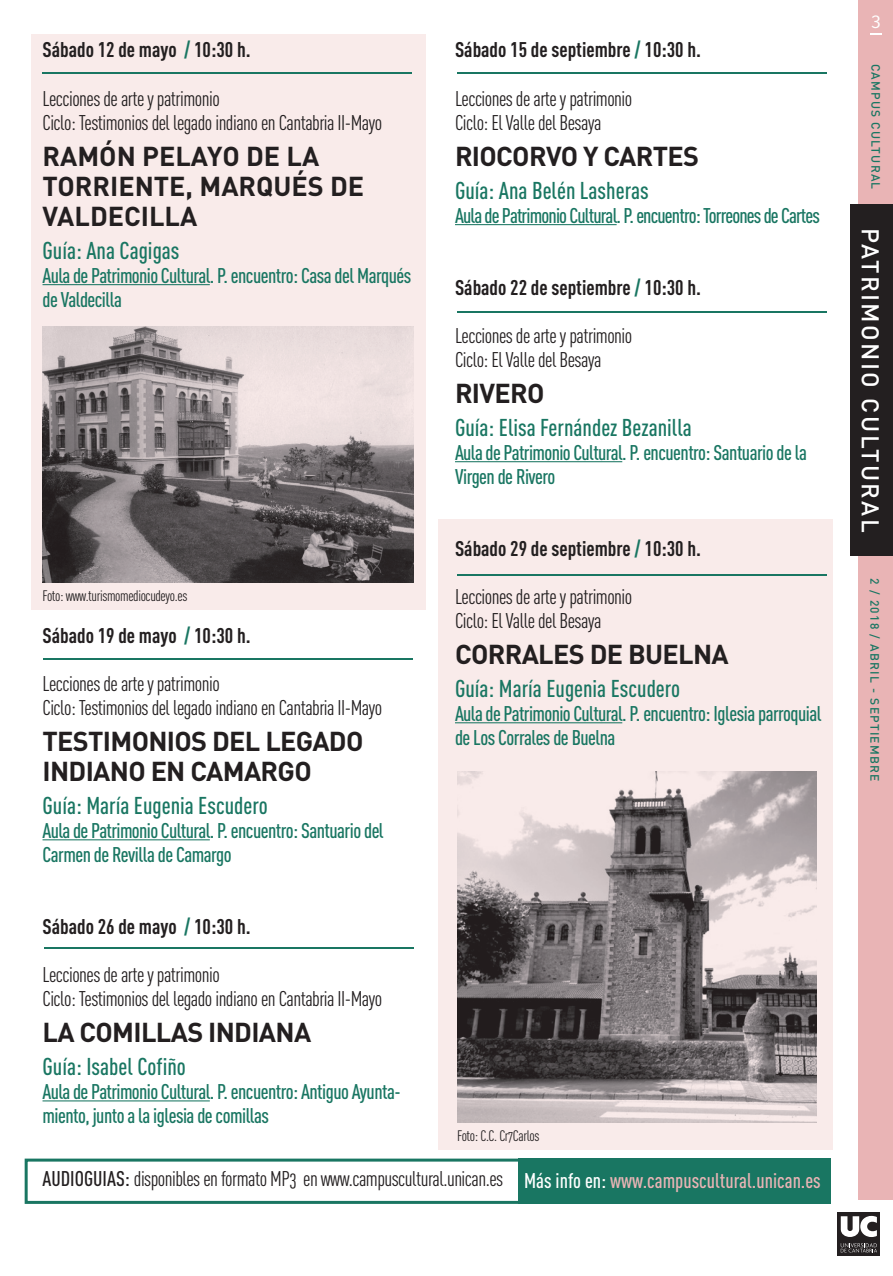
<style>
.page{position:relative;width:893px;height:1276px;background:#fff}
.page>*{position:absolute;margin:0;border:0;box-sizing:border-box;transform-origin:0 0}
.t1{font:700 27px/30px "DIN";letter-spacing:-.025em;color:#231f20}
.t2{font:700 27px/30px "DIN";color:#231f20}
.t3{font:500 24px "DIN Cond";color:#197662}
.t4{font:500 24px "DIN";letter-spacing:.1em;color:#fff}
.t5{font:21px/24px "DIN Cond Regular Alternate";letter-spacing:-.025em;color:#231f20}
.t6{font:500 21px/24px "DIN Cond";letter-spacing:-.025em;color:#197662}
.t7{font:700 21px "DIN Cond";color:#231f20}
.t8{font:18px "Compatil Fact LT";color:#fff}
.t9{font:15px "DIN Cond Regular Alternate";letter-spacing:-.025em;color:#231f20}
.t10{font:500 12px "DIN";letter-spacing:.1em;color:#197662}
.s1{color:#197662}
.s2{font-family:"DIN Cond";font-weight:500}
.s3{font-family:"DIN Cond";font-weight:500;color:#fff}
.s4{font-family:"DIN Cond";font-weight:500;color:#e9b4b5}
</style>
<div class="page">
<div style="left:31px;top:34px;width:394px;height:576px;background:#f9ebea"></div>
<div style="left:439px;top:520px;width:394px;height:630px;background:#f9ebea"></div>
<div style="left:859px;top:0;width:34px;height:1276px;background:#e9b4b5"></div>
<div style="left:850px;top:205px;width:43px;height:351px;background:#231f20"></div>
<hr style="left:43px;top:284px;width:167px;height:1px;background:#197662">
<hr style="left:43px;top:839px;width:167px;height:1px;background:#197662">
<hr style="left:43px;top:1100px;width:167px;height:1px;background:#197662">
<hr style="left:455px;top:224px;width:162px;height:1px;background:#197662">
<hr style="left:455px;top:461px;width:167px;height:1px;background:#197662">
<hr style="left:455px;top:722px;width:167px;height:1px;background:#197662">
<hr style="left:43px;top:72px;width:369px;height:2px;background:#197662">
<hr style="left:457px;top:311px;width:369px;height:2px;background:#197662">
<hr style="left:458px;top:72px;width:369px;height:2px;background:#197662">
<img style="left:457px;top:772px;width:359px;height:351px">
<div style="left:825px;top:1200px;width:68px;height:76px;background:#fff"></div>
<div style="left:837px;top:1212px;width:43px;height:43px;background:#231f20"></div>
<svg style="left:841px;top:1216px;width:36px;height:21px"></svg>
<svg style="left:841px;top:1243px;width:36px;height:9px"></svg>
<div style="left:25px;top:1158px;width:806px;height:46px;border:3px solid #197662"></div>
<div style="left:518px;top:1158px;width:313px;height:46px;background:#197662"></div>
<svg style="left:870px;top:33px;width:12px;height:2px"></svg>
<img style="left:43px;top:326px;width:371px;height:257px">
<hr style="left:43px;top:658px;width:369px;height:1px;background:#197662">
<hr style="left:44px;top:946px;width:370px;height:2px;background:#197662">
<hr style="left:457px;top:574px;width:369px;height:2px;background:#197662">
<p class="t7" style="left:43px;top:37px;width:210px">Sábado 12 de mayo <span class="s1">/</span> 10:30 h.</p>
<p class="t5" style="left:43px;top:86px;width:341px">Lecciones de arte y patrimonio<br>Ciclo: Testimonios del legado indiano en Cantabria II-Mayo</p>
<p class="t2" style="left:43px;top:140px;width:323px">RAMÓN PELAYO DE LA<br>TORRIENTE, MARQUÉS DE<br>VALDECILLA</p>
<p class="t3" style="left:43px;top:236px;width:139px">Guía: Ana Cagigas</p>
<p class="t6" style="left:43px;top:263px;width:370px">Aula de Patrimonio Cultural. P. encuentro: Casa del Marqués de Valdecilla</p>
<p class="t9" style="left:43px;top:586px;width:146px">Foto: www.turismomediocudeyo.es</p>
<p class="t7" style="left:43px;top:622px;width:210px">Sábado 19 de mayo <span class="s1">/</span> 10:30 h.</p>
<p class="t5" style="left:43px;top:671px;width:341px">Lecciones de arte y patrimonio<br>Ciclo: Testimonios del legado indiano en Cantabria II-Mayo</p>
<p class="t1" style="left:43px;top:725px;width:322px">TESTIMONIOS DEL LEGADO<br>INDIANO EN CAMARGO</p>
<p class="t3" style="left:43px;top:791px;width:227px">Guía: María Eugenia Escudero</p>
<p class="t6" style="left:43px;top:818px;width:343px">Aula de Patrimonio Cultural. P. encuentro: Santuario del<br>Carmen de Revilla de Camargo</p>
<p class="t7" style="left:43px;top:913px;width:210px">Sábado 26 de mayo <span class="s1">/</span> 10:30 h.</p>
<p class="t5" style="left:43px;top:962px;width:341px">Lecciones de arte y patrimonio<br>Ciclo: Testimonios del legado indiano en Cantabria II-Mayo</p>
<p class="t1" style="left:43px;top:1016px;width:270px">LA COMILLAS INDIANA</p>
<p class="t3" style="left:43px;top:1052px;width:145px">Guía: Isabel Cofiño</p>
<p class="t6" style="left:43px;top:1079px;width:360px">Aula de Patrimonio Cultural. P. encuentro: Antiguo Ayunta&shy;miento, junto a la iglesia de comillas</p>
<p class="t7" style="left:455px;top:37px;width:248px">Sábado 15 de septiembre <span class="s1">/</span> 10:30 h.</p>
<p class="t5" style="left:455px;top:86px;width:179px">Lecciones de arte y patrimonio<br>Ciclo: El Valle del Besaya</p>
<p class="t1" style="left:455px;top:140px;width:246px">RIOCORVO Y CARTES</p>
<p class="t3" style="left:455px;top:176px;width:195px">Guía: Ana Belén Lasheras</p>
<p class="t6" style="left:455px;top:203px;width:367px">Aula de Patrimonio Cultural. P. encuentro: Torreones de Cartes</p>
<p class="t7" style="left:455px;top:274px;width:248px">Sábado 22 de septiembre <span class="s1">/</span> 10:30 h.</p>
<p class="t5" style="left:455px;top:323px;width:179px">Lecciones de arte y patrimonio<br>Ciclo: El Valle del Besaya</p>
<p class="t1" style="left:455px;top:377px;width:91px">RIVERO</p>
<p class="t3" style="left:455px;top:413px;width:238px">Guía: Elisa Fernández Bezanilla</p>
<p class="t6" style="left:455px;top:440px;width:353px">Aula de Patrimonio Cultural. P. encuentro: Santuario de la<br>Virgen de Rivero</p>
<p class="t7" style="left:455px;top:535px;width:248px">Sábado 29 de septiembre <span class="s1">/</span> 10:30 h.</p>
<p class="t5" style="left:455px;top:584px;width:179px">Lecciones de arte y patrimonio<br>Ciclo: El Valle del Besaya</p>
<p class="t1" style="left:455px;top:638px;width:275px">CORRALES DE BUELNA</p>
<p class="t3" style="left:455px;top:674px;width:227px">Guía: María Eugenia Escudero</p>
<p class="t6" style="left:455px;top:701px;width:368px">Aula de Patrimonio Cultural. P. encuentro: Iglesia parroquial de Los Corrales de Buelna</p>
<p class="t9" style="left:457px;top:1126px;width:84px">Foto: C.C. Cr7Carlos</p>
<p class="t5" style="left:43px;top:1166px;width:780px"><span class="s2">AUDIOGUIAS:</span> disponibles en formato MP3 en www.campuscultural.unican.es <span class="s3">Más info en:</span> <span class="s4">www.campuscultural.unican.es</span></p>
<p class="t8" style="left:871px;top:11px;width:12px">3</p>
<p class="t10" style="left:883px;top:64px;width:127px;rotate:90deg">CAMPUS CULTURAL</p>
<p class="t4" style="left:886px;top:228px;width:306px;rotate:90deg">PATRIMONIO CULTURAL</p>
<p class="t10" style="left:883px;top:578px;width:204px;rotate:90deg">2 / 2018 / ABRIL - SEPTIEMBRE</p>
</div>
